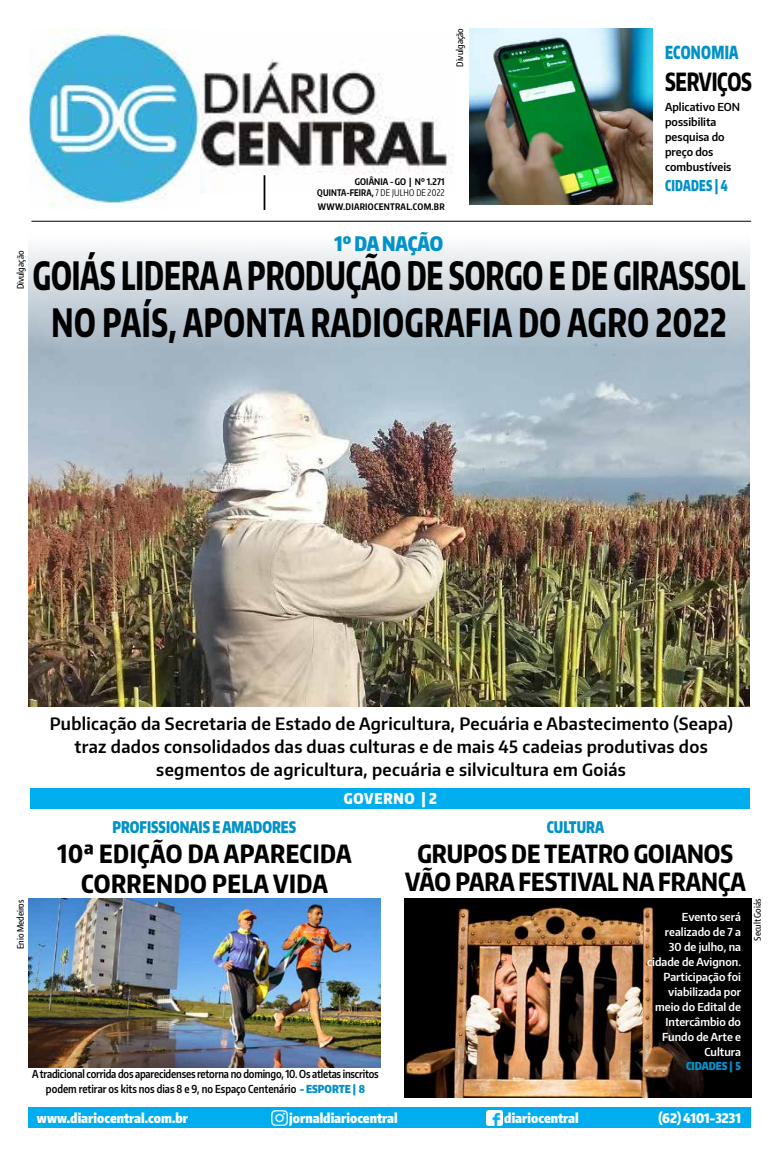
<style>
.page{position:relative;width:780px;height:1163px;background:#fff}
.page>*{position:absolute;margin:0;border:0;box-sizing:border-box;transform-origin:0 0}
.t1{font:800 39px/47.4px "Encode Sans Compressed";color:#000;text-align:center;scale:.8 1}
.t2{font:800 25px/27.4px "Encode Sans Compressed";color:#000;text-align:center}
.t3{font:800 25px/29.4px "Encode Sans Compressed";letter-spacing:.02em;color:#000;text-align:center}
.t4{font:800 25px "Encode Sans Compressed";color:#000;scale:.84 1}
.t5{font:900 20px "Encode Sans Compressed";color:#0092c8}
.t6{font:900 18px "Encode Sans Compressed";letter-spacing:.02em;color:#0092c8;scale:.8 1}
.t7{font:600 17px/23px "Encode Sans Narrow";letter-spacing:.02em;color:#000;text-align:center}
.t8{font:900 16px "Encode Sans Compressed";color:#0092c8;scale:.88 1}
.t9{font:900 15px "Encode Sans Compressed";letter-spacing:.02em;color:#0092c8;scale:.8 1}
.t10{font:900 15px "Encode Sans Compressed";letter-spacing:.05em;color:#fff}
.t11{font:900 13.2px "Encode Sans Compressed";color:#fff}
.t12{font:600 11px/15px "Encode Sans Narrow";letter-spacing:-.005em;color:#000;text-align:center;scale:.87 1}
.t13{font:600 11px/15px "Encode Sans Narrow";color:#fff;text-align:right}
.t14{font:600 11px/15px "Encode Sans Narrow";letter-spacing:-.005em;color:#000}
.t15{font:900 11px "Encode Sans Compressed";color:#0092c8}
.t16{font:700 9.1px/11.4px "Encode Sans Compressed";letter-spacing:.01em;color:#000;text-align:right}
.t17{font:500 9px "Encode Sans Compressed";color:#000}
.t18{font:700 9px "Encode Sans Compressed";letter-spacing:.03em;color:#000}
.s1{font-weight:400}
.s2{font-family:"Encode Sans Compressed";font-weight:900;color:#0092c8}
</style>
<div class="page">
<img style="left:199px;top:59px;width:249px;height:135px">
<img style="left:29px;top:28px;width:170px;height:181px">
<hr style="left:263px;top:175px;width:2px;height:35px;background:#000">
<div style="left:28px;top:1107px;width:723px;height:21px;background:#00aeef"></div>
<img style="left:272px;top:1110px;width:15px;height:15px">
<img style="left:486px;top:1110px;width:16px;height:15px">
<hr style="left:31px;top:221px;width:720px;height:1px;background:#000">
<div style="left:31px;top:788px;width:719px;height:20px;background:#00aeef"></div>
<img style="left:28px;top:246px;width:721px;height:460px">
<img style="left:469px;top:29px;width:183px;height:175px">
<img style="left:404px;top:898px;width:347px;height:198px">
<img style="left:28px;top:898px;width:352px;height:168px">
<p class="t17" style="left:454px;top:67px;width:40px;rotate:-90deg">Divulgação</p>
<p class="t16" style="left:317px;top:175px;width:129px">GOIÂNIA - GO | Nº 1.271<br>QUINTA-FEIRA, <span class="s1">7 DE JULHO DE 2022</span></p>
<p class="t18" style="left:318px;top:201px;width:128px">WWW.DIARIOCENTRAL.COM.BR</p>
<p class="t6" style="left:665px;top:40px;width:93px">ECONOMIA</p>
<p class="t4" style="left:665px;top:65px;width:105px">SERVIÇOS</p>
<p class="t14" style="left:665px;top:99px;width:76px">Aplicativo EON possibilita pesquisa do preço dos combustíveis</p>
<p class="t9" style="left:665px;top:175px;width:80px">CIDADES | 4</p>
<p class="t5" style="left:334px;top:230px;width:109px">1º DA NAÇÃO</p>
<p class="t1" style="left:33px;top:250px;width:892px">GOIÁS LIDERA A PRODUÇÃO DE SORGO E DE GIRASSOL<br>NO PAÍS, APONTA RADIOGRAFIA DO AG RO 2022</p>
<p class="t17" style="left:15px;top:289px;width:40px;rotate:-90deg">Divulgação</p>
<p class="t7" style="left:50px;top:711px;width:684px">Publicação da Secretaria de Estado de Agricultura, Pecuária e Abastecimento (Seapa) traz dados consolidados das duas culturas e de mais 45 cadeias produtivas dos segmentos de agricultura, pecuária e silvicultura em Goiás</p>
<p class="t10" style="left:344px;top:788px;width:95px">GOVERNO | 2</p>
<p class="t8" style="left:113px;top:816px;width:210px">PROFISSIONAIS E AMADORES</p>
<p class="t3" style="left:58px;top:838px;width:295px">10ª EDIÇÃO DA APARECIDA<br>CORRENDO PELA VIDA</p>
<p class="t8" style="left:546px;top:816px;width:67px">CULTURA</p>
<p class="t2" style="left:405px;top:839px;width:342px">GRUPOS DE TEATRO GOIANOS<br>VÃO PARA FESTIVAL NA FRANÇA</p>
<p class="t17" style="left:15px;top:949px;width:51px;rotate:-90deg">Enio Medeiros</p>
<p class="t17" style="left:751px;top:940px;width:44px;rotate:-90deg">Secult Goiás</p>
<p class="t13" style="left:647px;top:908px;width:96px">Evento será realizado de 7 a<br>30 de julho, na cidade de Avignon.<br>Participação foi viabilizada por meio do Edital de<br>Intercâmbio do<br>Fundo de Arte e<br>Cultura</p>
<p class="t15" style="left:686px;top:1058px;width:56px">CIDADES | 5</p>
<p class="t12" style="left:32px;top:1066px;width:400px">A tradicional corrida dos aparecidenses retorna no domingo, 10. Os atletas inscritos podem retirar os kits nos dias 8 e 9, no Espaço Centenário <span class="s2">- ESPORTE | 8</span></p>
<p class="t11" style="left:37px;top:1108px;width:152px">WWW.DIARIOCENTRAL.COM.BR</p>
<p class="t11" style="left:289px;top:1109px;width:110px">JORNALDIARIOCENTRAL</p>
<p class="t11" style="left:504px;top:1108px;width:76px">DIARIOCENTRAL</p>
<p class="t11" style="left:658px;top:1108px;width:84px">(62) 4101-3231</p>
</div>
